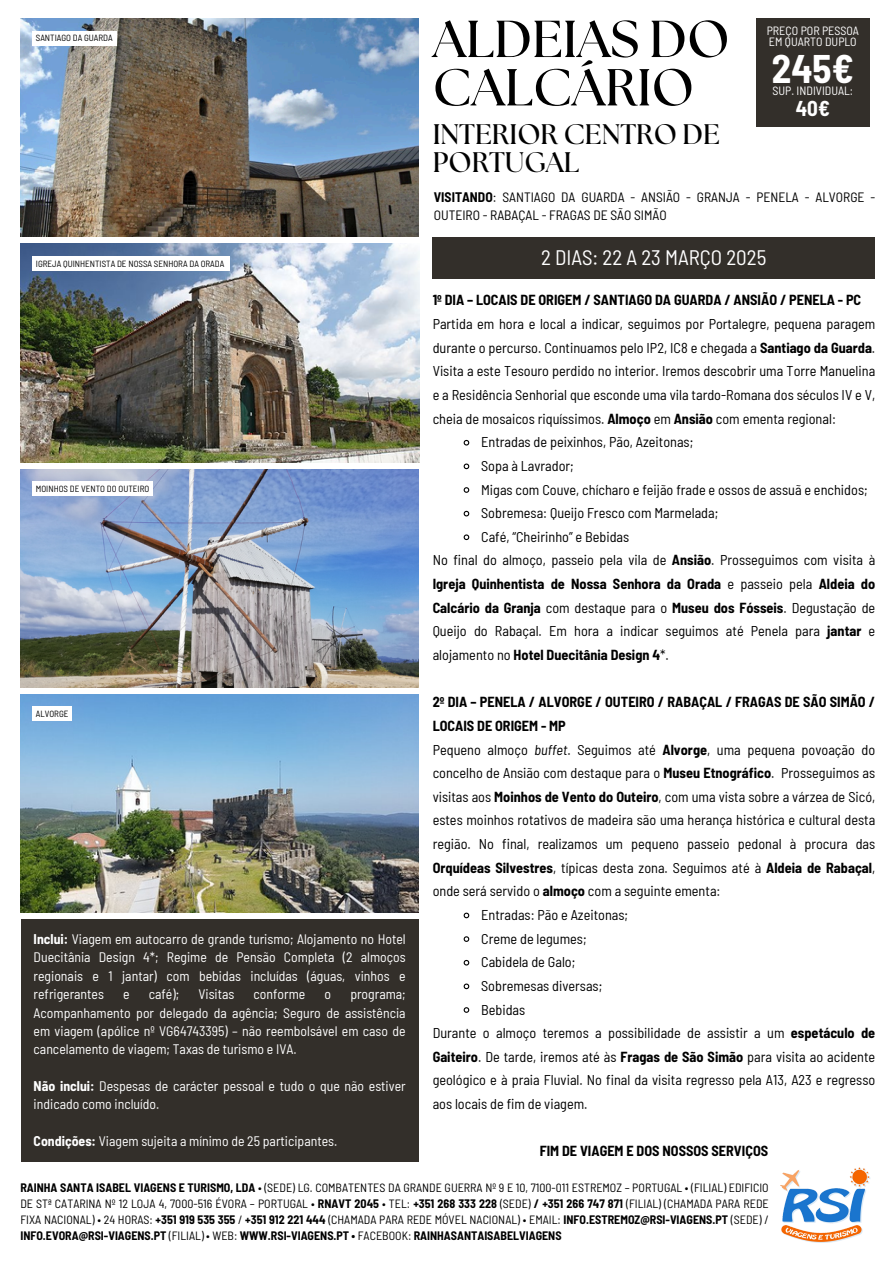
<style>
.page{position:relative;width:894px;height:1264px;background:#fff}
.page>*{position:absolute;margin:0;border:0;box-sizing:border-box;transform-origin:0 0}
.t1{font:700 51.9px/48.3px "The Seasons";letter-spacing:-.005em;color:#000}
.t2{font:700 semi-condensed 39px "Barlow";color:#fff}
.t3{font:700 28.2px/28.2px "The Seasons";color:#000}
.t4{font:semi-condensed 21px "Barlow";color:#fff}
.t5{font:700 semi-condensed 21px "Barlow";color:#fff}
.t6{font:semi-condensed 14.25px/23.7px "Barlow";color:#000}
.t7{font:700 semi-condensed 14.25px "Barlow";color:#000}
.t8{font:semi-condensed 13.8px/18.3px "Barlow";color:#fff;text-align:justify}
.t9{font:semi-condensed 13.5px/18px "Barlow";color:#000}
.t10{font:semi-condensed 12px/16px "Barlow";color:#000;text-align:justify}
.t11{font:semi-condensed 12px/11.2px "Barlow";color:#fff}
.t12{font:semi-condensed 9px "Barlow";color:#000}
.s1{font-weight:700}
.s2{font-style:italic}
</style>
<div class="page">
<img style="left:780px;top:1167px;width:90px;height:75px">
<div style="left:21px;top:919px;width:397px;height:242px;background:#332f2a"></div>
<div style="left:432px;top:237px;width:442px;height:41px;background:#332f2a"></div>
<div style="left:755px;top:18px;width:114px;height:108px;background:#332f2a"></div>
<img style="left:20px;top:19px;width:399px;height:218px">
<img style="left:21px;top:244px;width:398px;height:218px">
<img style="left:20px;top:469px;width:399px;height:218px">
<img style="left:20px;top:694px;width:399px;height:218px">
<svg style="left:463px;top:439px;width:7px;height:7px"></svg>
<svg style="left:463px;top:463px;width:7px;height:7px"></svg>
<svg style="left:463px;top:487px;width:7px;height:6px"></svg>
<svg style="left:463px;top:510px;width:7px;height:7px"></svg>
<svg style="left:463px;top:534px;width:7px;height:7px"></svg>
<svg style="left:463px;top:912px;width:7px;height:7px"></svg>
<svg style="left:463px;top:936px;width:7px;height:6px"></svg>
<svg style="left:463px;top:959px;width:7px;height:7px"></svg>
<svg style="left:463px;top:983px;width:7px;height:7px"></svg>
<svg style="left:463px;top:1007px;width:7px;height:6px"></svg>
<div style="left:32px;top:31px;width:84px;height:14px;background:#fff"></div>
<div style="left:32px;top:256px;width:198px;height:14px;background:#fff"></div>
<div style="left:32px;top:481px;width:121px;height:14px;background:#fff"></div>
<div style="left:32px;top:706px;width:40px;height:14px;background:#fff"></div>
<h6 class="t12" style="left:36px;top:32px;width:78px">SANTIAGO DA GUARDA</h6>
<h6 class="t12" style="left:36px;top:257px;width:190px">IGREJA QUINHENTISTA DE NOSSA SENHORA DA ORADA</h6>
<p class="t1" style="left:432px;top:17px;width:298px">ALDEIAS DO<br>CALCÁRIO</p>
<h6 class="t3" style="left:432px;top:121px;width:289px">INTERIOR CENTRO DE<br>PORTUGAL</h6>
<h1 class="t11" style="left:766px;top:24px;width:94px">PREÇO POR PESSOA<br>EM QUARTO DUPLO</h1>
<h2 class="t2" style="left:771px;top:44px;width:83px">245€</h2>
<p class="t11" style="left:772px;top:85px;width:82px">SUP. INDIVIDUAL:</p>
<p class="t5" style="left:795px;top:95px;width:36px">40€</p>
<p class="t9" style="left:433px;top:188px;width:443px"><span class="s1">VISITANDO</span>: SANTIAGO DA GUARDA - ANSIÃO - GRANJA - PENELA - ALVORGE -<br>OUTEIRO - RABAÇAL - FRAGAS DE SÃO SIMÃO</p>
<p class="t4" style="left:541px;top:244px;width:227px">2 DIAS: 22 A 23 MARÇO 2025</p>
<p class="t6" style="left:432px;top:288px;width:444px"><span class="s1">1º DIA – LOCAIS DE ORIGEM / SANTIAGO DA GUARDA / ANSIÃO / PENELA - PC </span>Partida em hora e local a indicar, seguimos por Portalegre, pequena paragem durante o percurso. Continuamos pelo IP2, IC8 e chegada a <span class="s1">Santiago da Guarda</span>.<br>Visita a este Tesouro perdido no interior. Iremos descobrir uma Torre Manuelina e a Residência Senhorial que esconde uma vila tardo-Romana dos séculos IV e V, cheia de mosaicos riquíssimos. <span class="s1">Almoço</span> em <span class="s1">Ansião</span> com ementa regional:</p>
<h6 class="t6" style="left:481px;top:429px;width:213px">Entradas de peixinhos, Pão, Azeitonas;</h6>
<p class="t6" style="left:481px;top:453px;width:94px">Sopa à Lavrador;</p>
<p class="t6" style="left:481px;top:477px;width:388px">Migas com Couve, chícharo e feijão frade e ossos de assuã e enchidos;</p>
<p class="t6" style="left:481px;top:500px;width:238px">Sobremesa: Queijo Fresco com Marmelada;</p>
<p class="t6" style="left:481px;top:524px;width:150px">Café, “Cheirinho” e Bebidas</p>
<p class="t6" style="left:432px;top:548px;width:444px;text-align:justify">No final do almoço, passeio pela vila de <span class="s1">Ansião</span>. Prosseguimos com visita à <span class="s1">Igreja Quinhentista de Nossa Senhora da Orada</span> e passeio pela <span class="s1">Aldeia do Calcário da Granja</span> com destaque para o <span class="s1">Museu dos Fósseis</span>. Degustação de Queijo do Rabaçal. Em hora a indicar seguimos até Penela para <span class="s1">jantar</span> e alojamento no <span class="s1">Hotel Duecitânia Design 4</span>*.</p>
<h6 class="t6" style="left:432px;top:689px;width:444px"><span class="s1">2º DIA – PENELA / ALVORGE / OUTEIRO / RABAÇAL / FRAGAS DE SÃO SIMÃO / LOCAIS DE ORIGEM - MP<br></span>Pequeno almoço <span class="s2">buffet</span>. Seguimos até <span class="s1">Alvorge</span>, uma pequena povoação do concelho de Ansião com destaque para o <span class="s1">Museu Etnográfico</span>. Prosseguimos as visitas aos <span class="s1">Moinhos de Vento do Outeiro</span>, com uma vista sobre a várzea de Sicó, estes moinhos rotativos de madeira são uma herança histórica e cultural desta região. No final, realizamos um pequeno passeio pedonal à procura das <span class="s1">Orquídeas Silvestres</span>, típicas desta zona. Seguimos até à <span class="s1">Aldeia de Rabaçal</span>, onde será servido o <span class="s1">almoço</span> com a seguinte ementa:</h6>
<h6 class="t6" style="left:481px;top:902px;width:148px">Entradas: Pão e Azeitonas;</h6>
<p class="t6" style="left:481px;top:926px;width:107px">Creme de legumes;</p>
<p class="t6" style="left:481px;top:949px;width:96px">Cabidela de Galo;</p>
<p class="t6" style="left:481px;top:973px;width:123px">Sobremesas diversas;</p>
<p class="t6" style="left:481px;top:996px;width:46px">Bebidas</p>
<p class="t6" style="left:432px;top:1020px;width:444px;text-align:justify">Durante o almoço teremos a possibilidade de assistir a um <span class="s1">espetáculo de Gaiteiro</span>. De tarde, iremos até às <span class="s1">Fragas de São Simão</span> para visita ao acidente geológico e à praia Fluvial. No final da visita regresso pela A13, A23 e regresso aos locais de fim de viagem.</p>
<h6 class="t7" style="left:539px;top:1142px;width:230px">FIM DE VIAGEM E DOS NOSSOS SERVIÇOS</h6>
<h4 class="t10" style="left:20px;top:1179px;width:749px"><span class="s1">RAINHA SANTA ISABEL VIAGENS E TURISMO, LDA</span> • (SEDE) LG. COMBATENTES DA GRANDE GUERRA Nº 9 E 10, 7100-011 ESTREMOZ – PORTUGAL • (FILIAL) EDIFICIO DE STª CATARINA Nº 12 LOJA 4, 7000-516 ÉVORA – PORTUGAL • <span class="s1">RNAVT 2045</span> • TEL: <span class="s1">+351 268 333 228</span> (SEDE) <span class="s1">/ +351 266 747 871</span> (FILIAL) (CHAMADA PARA REDE FIXA NACIONAL) • 24 HORAS: <span class="s1">+351 919 535 355</span> / <span class="s1">+351 912 221 444</span> (CHAMADA PARA REDE MÓVEL NACIONAL) • EMAIL: <span class="s1">INFO.ESTREMOZ@RSI-VIAGENS.PT</span> (SEDE) / <span class="s1">INFO.EVORA@RSI-VIAGENS.PT</span> (FILIAL) • WEB: <span class="s1">WWW.RSI-VIAGENS.PT •</span> FACEBOOK: <span class="s1">RAINHASANTAISABELVIAGENS</span></h4>
<p class="t12" style="left:36px;top:482px;width:115px">MOINHOS DE VENTO DO OUTEIRO</p>
<p class="t12" style="left:36px;top:707px;width:34px">ALVORGE</p>
<p class="t8" style="left:34px;top:929px;width:373px"><span class="s1">Inclui:</span> Viagem em autocarro de grande turismo; Alojamento no Hotel Duecitânia Design 4*; Regime de Pensão Completa (2 almoços regionais e 1 jantar) com bebidas incluídas (águas, vinhos e refrigerantes</p>
<p class="t8" style="left:123px;top:984px;width:8px">e</p>
<p class="t8" style="left:149px;top:984px;width:32px">café);</p>
<p class="t8" style="left:198px;top:984px;width:37px">Visitas</p>
<p class="t8" style="left:253px;top:984px;width:53px">conforme</p>
<p class="t8" style="left:324px;top:984px;width:8px">o</p>
<p class="t8" style="left:34px;top:984px;width:373px;text-indent:316px">programa; Acompanhamento por delegado da agência; Seguro de assistência em viagem (apólice nº VG64743395) – não reembolsável em caso de cancelamento de viagem; Taxas de turismo e IVA.</p>
<p class="t8" style="left:34px;top:1076px;width:373px"><span class="s1">Não inclui:</span> Despesas de carácter pessoal e tudo o que não estiver indicado como incluído.</p>
<p class="t8" style="left:34px;top:1131px;width:305px"><span class="s1">Condições:</span> Viagem sujeita a mínimo de 25 participantes.</p>
</div>
